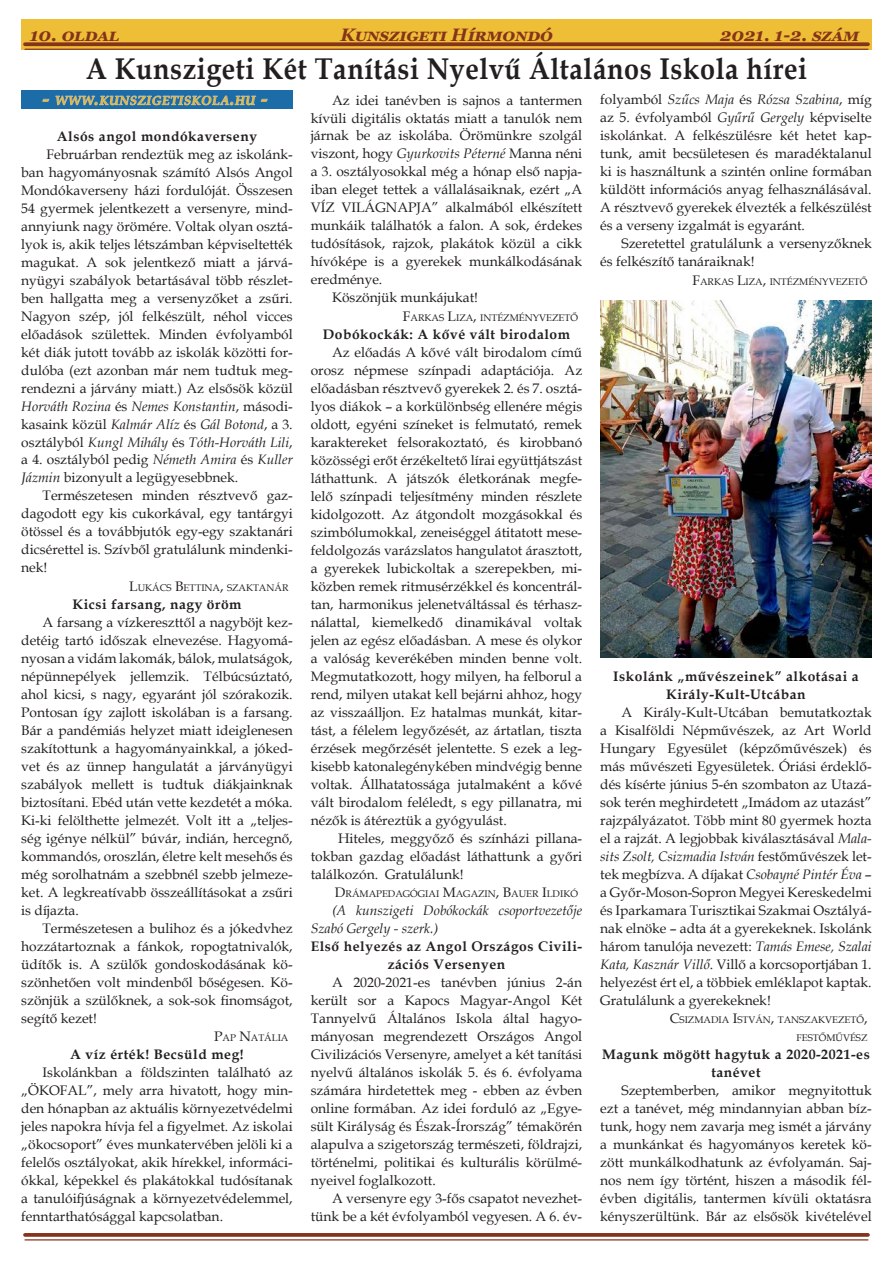
<style>
.page{position:relative;width:893px;height:1263px;background:#fff}
.page>*{position:absolute;margin:0;border:0;box-sizing:border-box;transform-origin:0 0}
.Kis_cím{font:700 30px "Book Antiqua";letter-spacing:.02em;color:#231f20;scale:.9 1}
.Fejléc{font:italic 700 18px "Georgia";color:#86331b}
.Szöveg{font:13.8px/18px "Book Antiqua";color:#231f20;text-align:justify}
.Alcím{font:700 13.8px/18px "Book Antiqua";letter-spacing:.04em;color:#231f20;text-align:center}
.Szöveg-2{font:italic 13.8px/18px "Book Antiqua";color:#231f20}
.Szerző{font:italic 700 12.6px "Book Antiqua";letter-spacing:.045em;color:#eebe37}
.Aláírás{font:9.6px/18px "Book Antiqua";color:#231f20;text-align:right}
.s1{font-size:18px;color:#b2b4b4}
.s2{color:#b2b4b4}
.s3{font-style:italic}
.s4{font-size:13.8px}
</style>
<div class="page">
<div style="left:21px;top:20px;width:851px;height:30px;background:#eebe37"></div>
<svg style="left:25px;top:42px;width:843px;height:4px;background:#8f401d"></svg>
<hr style="left:25px;top:49px;width:843px;height:1px;background:#86331b">
<svg style="left:25px;top:1233px;width:843px;height:4px;background:#8d3f28"></svg>
<hr style="left:25px;top:1239px;width:843px;height:1px;background:#86331b">
<img style="left:600px;top:301px;width:272px;height:356px">
<div style="left:21px;top:90px;width:272px;height:18px;background:#1c6da7"></div>
<p class="Fejléc" style="left:30px;top:23px;width:91px">10. oldal</p>
<p class="Fejléc" style="left:340px;top:23px;width:214px">Kunszigeti Hírmondó</p>
<p class="Fejléc" style="left:720px;top:23px;width:140px">2021. 1-2. szám</p>
<p class="Kis_cím" style="left:86px;top:48px;width:803px">A Kunszigeti Két Tanítási Nyelvű Általános Iskola hírei</p>
<p class="Szerző" style="left:43px;top:92px;width:227px"><span class="s1">-</span> <span class="s2">WWW</span><span class="s1">.</span><span class="s2">KU</span>NSZIGETISKOL<span class="s2">A</span><span class="s1">.</span><span class="s2">HU</span> <span class="s1">-</span></p>
<p class="Alcím" style="left:57px;top:127px;width:202px">Alsós angol mondókaverseny</p>
<p class="Szöveg" style="left:21px;top:145px;width:273px;text-indent:25px">Februárban rendeztük meg az iskolánk&shy;ban hagyományosnak számító Alsós Angol Mondókaverseny házi fordulóját. Összesen 54 gyermek jelentkezett a versenyre, mind&shy;annyiunk nagy örömére. Voltak olyan osztá&shy;lyok is, akik teljes létszámban képviseltették magukat. A sok jelentkező miatt a járvá&shy;nyügyi szabályok betartásával több részlet&shy;ben hallgatta meg a versenyzőket a zsűri.<br>Nagyon szép, jól felkészült, néhol vicces előadások születtek. Minden évfolyamból két diák jutott tovább az iskolák közötti for&shy;dulóba (ezt azonban már nem tudtuk meg&shy;rendezni a járvány miatt.) Az elsősök közül <span class="s3">Horváth Rozina</span> és <span class="s3">Nemes Konstantin</span>, másodi&shy;kasaink közül <span class="s3">Kalmár Alíz</span> és <span class="s3">Gál Botond</span>, a 3. osztályból <span class="s3">Kungl Mihály</span> és <span class="s3">Tóth-Horváth Lili</span>, a 4. osztályból pedig <span class="s3">Németh Amira</span> és <span class="s3">Kuller Jázmin</span> bizonyult a legügyesebbnek.</p>
<p class="Szöveg" style="left:21px;top:486px;width:273px;text-indent:21px">Természetesen minden résztvevő gaz&shy;dagodott egy kis cukorkával, egy tantárgyi ötössel és a továbbjutók egy-egy szaktanári dicsérettel is. Szívből gratulálunk mindenki&shy;nek!</p>
<p class="Aláírás" style="left:129px;top:578px;width:161px"><span class="s4">L</span>UKÁCS <span class="s4">B</span>ETTINA<span class="s4">,</span> SZAKTANÁR</p>
<p class="Alcím" style="left:72px;top:595px;width:171px">Kicsi farsang, nagy öröm</p>
<p class="Szöveg" style="left:21px;top:613px;width:273px;text-indent:21px">A farsang a vízkereszttől a nagyböjt kez&shy;detéig tartó időszak elnevezése. Hagyomá&shy;nyosan a vidám lakomák, bálok, mulatságok, népünnepélyek jellemzik. Télbúcsúztató, ahol kicsi, s nagy, egyaránt jól szórakozik.<br>Pontosan így zajlott iskolában is a farsang.<br>Bár a pandémiás helyzet miatt ideiglenesen szakítottunk a hagyományainkkal, a jóked&shy;vet és az ünnep hangulatát a járványügyi szabályok mellett is tudtuk diákjainknak biztosítani. Ebéd után vette kezdetét a móka.<br>Ki-ki felölthette jelmezét. Volt itt a „teljes&shy;ség igénye nélkül” búvár, indián, hercegnő, kommandós, oroszlán, életre kelt mesehős és még sorolhatnám a szebbnél szebb jelmeze&shy;ket. A legkreatívabb összeállításokat a zsűri is díjazta.</p>
<p class="Szöveg" style="left:21px;top:918px;width:273px;text-indent:21px">Természetesen a bulihoz és a jókedvhez hozzátartoznak a fánkok, ropogtatnivalók, üdítők is. A szülők gondoskodásának kö&shy;szönhetően volt mindenből bőségesen. Kö&shy;szönjük a szülőknek, a sok-sok finomságot, segítő kezet!</p>
<p class="Aláírás" style="left:214px;top:1028px;width:76px"><span class="s4">P</span>AP <span class="s4">N</span>ATÁLIA</p>
<p class="Alcím" style="left:70px;top:1045px;width:175px">A víz érték! Becsüld meg!</p>
<p class="Szöveg" style="left:21px;top:1063px;width:273px;text-indent:21px">Iskolánkban a földszinten található az „ÖKOFAL”, mely arra hivatott, hogy min&shy;den hónapban az aktuális környezetvédelmi jeles napokra hívja fel a figyelmet. Az iskolai „ökocsoport” éves munkatervében jelöli ki a felelős osztályokat, akik hírekkel, informáci&shy;ókkal, képekkel és plakátokkal tudósítanak a tanulóifjúságnak a környezetvédelemmel, fenntarthatósággal kapcsolatban.</p>
<p class="Szöveg" style="left:600px;top:90px;width:273px">folyamból <span class="s3">Szűcs Maja</span> és <span class="s3">Rózsa Szabina</span>, míg az 5. évfolyamból <span class="s3">Gyűrű Gergely</span> képviselte iskolánkat. A felkészülésre két hetet kap&shy;tunk, amit becsületesen és maradéktalanul ki is használtunk a szintén online formában küldött információs anyag felhasználásával.<br>A résztvevő gyerekek élvezték a felkészülést és a verseny izgalmát is egyaránt.</p>
<p class="Szöveg" style="left:600px;top:234px;width:273px;text-indent:21px">Szeretettel gratulálunk a versenyzőknek és felkészítő tanáraiknak!</p>
<p class="Aláírás" style="left:692px;top:272px;width:177px"><span class="s4">F</span>ARKAS <span class="s4">L</span>IZA<span class="s4">,</span> INTÉZMÉNYVEZETŐ</p>
<p class="Szöveg" style="left:311px;top:90px;width:273px;text-indent:21px">Az idei tanévben is sajnos a tantermen kívüli digitális oktatás miatt a tanulók nem járnak be az iskolába. Örömünkre szolgál viszont, hogy <span class="s3">Gyurkovits Péterné</span> Manna néni a 3. osztályosokkal még a hónap első napja&shy;iban eleget tettek a vállalásaiknak, ezért „A VÍZ VILÁGNAPJA” alkalmából elkészített munkáik találhatók a falon. A sok, érdekes tudósítások, rajzok, plakátok közül a cikk hívóképe is a gyerekek munkálkodásának eredménye.</p>
<p class="Szöveg" style="left:332px;top:288px;width:148px">Köszönjük munkájukat!</p>
<p class="Aláírás" style="left:403px;top:308px;width:177px"><span class="s4">F</span>ARKAS <span class="s4">L</span>IZA<span class="s4">,</span> INTÉZMÉNYVEZETŐ</p>
<p class="Alcím" style="left:323px;top:325px;width:249px">Dobókockák: A kővé vált birodalom</p>
<p class="Szöveg" style="left:311px;top:343px;width:273px;text-indent:21px">Az előadás A kővé vált birodalom című orosz népmese színpadi adaptációja. Az előadásban résztvevő gyerekek 2. és 7. osztá&shy;lyos diákok – a korkülönbség ellenére mégis oldott, egyéni színeket is felmutató, remek karaktereket felsorakoztató, és kirobbanó közösségi erőt érzékeltető lírai együttjátszást láthattunk. A játszók életkorának megfe&shy;lelő színpadi teljesítmény minden részlete kidolgozott. Az átgondolt mozgásokkal és szimbólumokkal, zeneiséggel átitatott mese&shy;feldolgozás varázslatos hangulatot árasztott, a gyerekek lubickoltak a szerepekben, mi&shy;közben remek ritmusérzékkel és koncentrál&shy;tan, harmonikus jelenetváltással és térhasz&shy;nálattal, kiemelkedő dinamikával voltak jelen az egész előadásban. A mese és olykor a valóság keverékében minden benne volt.<br>Megmutatkozott, hogy milyen, ha felborul a rend, milyen utakat kell bejárni ahhoz, hogy az visszaálljon. Ez hatalmas munkát, kitar&shy;tást, a félelem legyőzését, az ártatlan, tiszta érzések megőrzését jelentette. S ezek a leg&shy;kisebb katonalegénykében mindvégig benne voltak. Állhatatossága jutalmaként a kővé vált birodalom feléledt, s egy pillanatra, mi nézők is átéreztük a gyógyulást.</p>
<p class="Szöveg" style="left:311px;top:828px;width:273px;text-indent:27px">Hiteles, meggyőző és színházi pillana&shy;tokban gazdag előadást láthattunk a győri találkozón. Gratulálunk!</p>
<p class="Aláírás" style="left:335px;top:884px;width:245px"><span class="s4">D</span>RÁMAPEDAGÓGIAI <span class="s4">M</span>AGAZIN<span class="s4">, B</span>AUER <span class="s4">I</span>LDIKÓ</p>
<p class="Szöveg-2" style="left:311px;top:900px;width:273px;text-indent:21px">(A kunszigeti Dobókockák csoportvezetője<br>Szabó Gergely - szerk.)</p>
<p class="Alcím" style="left:311px;top:937px;width:273px">Első helyezés az Angol Országos Civili&shy;zációs Versenyen</p>
<p class="Szöveg" style="left:311px;top:973px;width:273px;text-indent:21px">A 2020-2021-es tanévben június 2-án került sor a Kapocs Magyar-Angol Két Tannyelvű Általános Iskola által hagyo&shy;mányosan megrendezett Országos Angol Civilizációs Versenyre, amelyet a két tanítási nyelvű általános iskolák 5. és 6. évfolyama számára hirdetettek meg - ebben az évben online formában. Az idei forduló az „Egye&shy;sült Királyság és Észak-Írország” témakörén alapulva a szigetország természeti, földrajzi, történelmi, politikai és kulturális körülmé&shy;nyeivel foglalkozott.</p>
<p class="Szöveg" style="left:311px;top:1188px;width:273px;text-align:right">A versenyre egy 3-fős csapatot nevezhet&shy;tünk be a két évfolyamból vegyesen. A 6. év-</p>
<p class="Alcím" style="left:613px;top:667px;width:247px">Iskolánk „művészeinek” alkotásai a<br>Király-Kult-Utcában</p>
<p class="Szöveg" style="left:600px;top:703px;width:273px;text-indent:21px">A Király-Kult-Utcában bemutatkoztak a Kisalföldi Népművészek, az Art World Hungary Egyesület (képzőművészek) és más művészeti Egyesületek. Óriási érdeklő&shy;dés kísérte június 5-én szombaton az Utazá&shy;sok terén meghirdetett „Imádom az utazást” rajzpályázatot. Több mint 80 gyermek hozta el a rajzát. A legjobbak kiválasztásával <span class="s3">Mala&shy;sits Zsolt, Csizmadia István</span> festőművészek let&shy;tek megbízva. A díjakat <span class="s3">Csobayné Pintér Éva</span> – a Győr-Moson-Sopron Megyei Kereskedelmi és Iparkamara Turisztikai Szakmai Osztályá&shy;nak elnöke – adta át a gyerekeknek. Iskolánk három tanulója nevezett: <span class="s3">Tamás Emese, Szalai Kata, Kasznár Villő</span>. Villő a korcsoportjában 1. helyezést ért el, a többiek emléklapot kaptak.<br>Gratulálunk a gyerekeknek!</p>
<p class="Aláírás" style="left:670px;top:1010px;width:199px"><span class="s4">C</span>SIZMADIA <span class="s4">I</span>STVÁN<span class="s4">,</span> TANSZAKVEZETŐ<span class="s4">,<br></span>FESTŐMŰVÉSZ</p>
<p class="Alcím" style="left:602px;top:1045px;width:269px">Magunk mögött hagytuk a 2020-2021-es tanévet</p>
<p class="Szöveg" style="left:600px;top:1081px;width:273px;text-indent:21px">Szeptemberben, amikor megnyitottuk ezt a tanévet, még mindannyian abban bíz&shy;tunk, hogy nem zavarja meg ismét a járvány a munkánkat és hagyományos keretek kö&shy;zött munkálkodhatunk az évfolyamán. Saj&shy;nos nem így történt, hiszen a második fél&shy;évben digitális, tantermen kívüli oktatásra kényszerültünk. Bár az elsősök kivételével</p>
</div>
